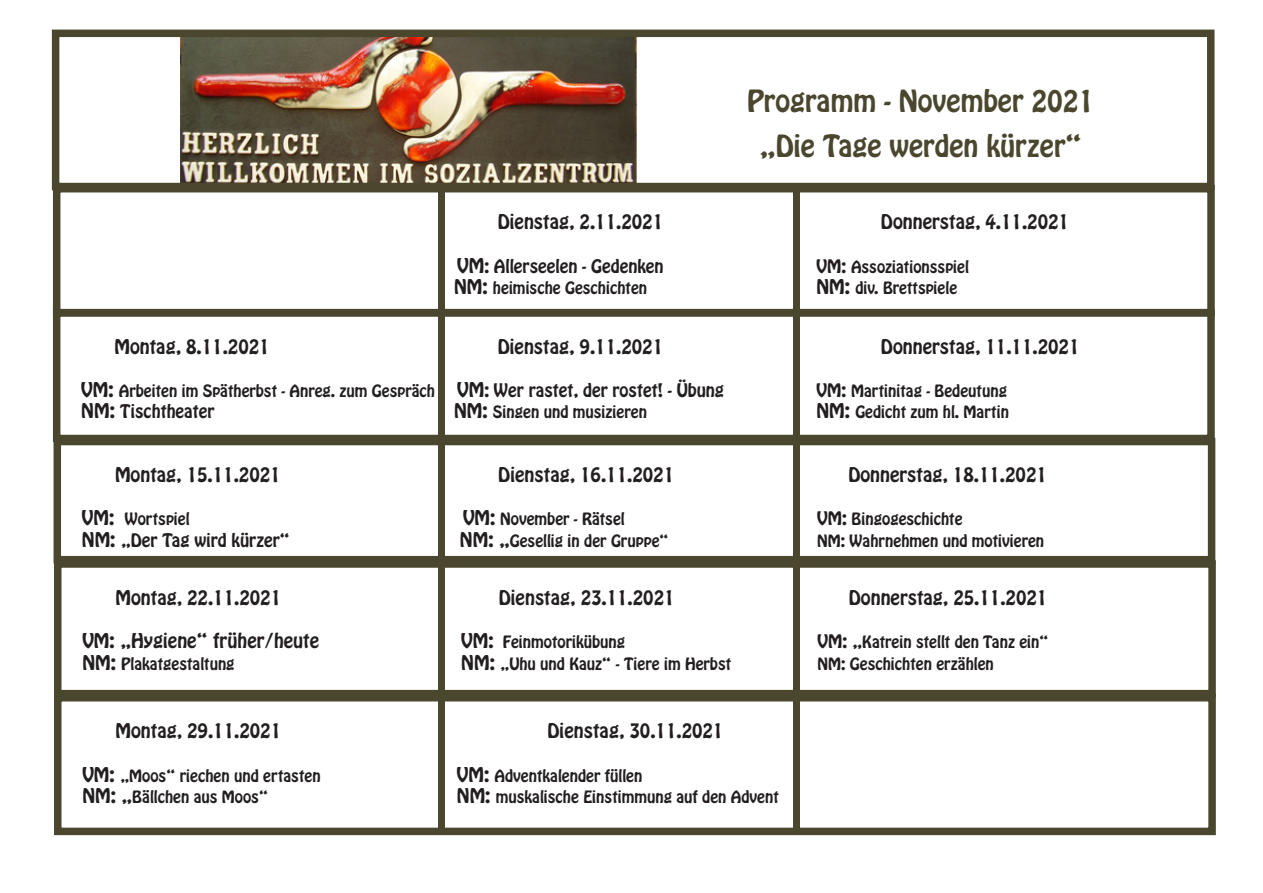
<style>
.page{position:relative;width:1263px;height:893px;background:#fff}
.page>*{position:absolute;margin:0;border:0;box-sizing:border-box;transform-origin:0 0}
.t1{font:27px "Hobo Std";color:#4a472e}
.t2{font:18px "Hobo Std";color:#231f20}
.t3{font:16.5px "Hobo Std";color:#231f20}
.t4{font:15px "Hobo Std";color:#231f20}
.s1{font-size:18px}
.s2{font-size:16.5px}
</style>
<div class="page">
<img style="left:51px;top:33px;width:586px;height:154px">
<div style="left:438px;top:192px;width:6px;height:643px;background:#4a472e"></div>
<div style="left:793px;top:193px;width:7px;height:642px;background:#4a472e"></div>
<div style="left:52px;top:30px;width:1162px;height:160px;border:8px solid #4a472e"></div>
<div style="left:53px;top:185px;width:1162px;height:131px;border:8px solid #4a472e"></div>
<div style="left:53px;top:309px;width:1162px;height:133px;border:8px solid #4a472e"></div>
<div style="left:54px;top:438px;width:1161px;height:125px;border:8px solid #4a472e"></div>
<div style="left:54px;top:560px;width:1162px;height:137px;border:8px solid #4a472e"></div>
<div style="left:54px;top:694px;width:1162px;height:141px;border:8px solid #4a472e"></div>
<p class="t1" style="left:747px;top:82px;width:349px">Programm - November 2021</p>
<p class="t1" style="left:759px;top:127px;width:324px">„Die Tage werden kürzer“</p>
<p class="t2" style="left:498px;top:210px;width:167px">Dienstag, 2.11.2021</p>
<p class="t2" style="left:881px;top:210px;width:190px">Donnerstag, 4.11.2021</p>
<p class="t3" style="left:457px;top:254px;width:208px"><span class="s1">VM</span>: Allerseelen - Gedenken</p>
<p class="t4" style="left:816px;top:256px;width:154px"><span class="s2">VM:</span> Assoziationsspiel</p>
<p class="t4" style="left:454px;top:278px;width:195px"><span class="s1">NM:</span> heimische Geschichten</p>
<p class="t4" style="left:816px;top:278px;width:142px"><span class="s1">NM:</span> div. Brettspiele</p>
<p class="t2" style="left:114px;top:334px;width:157px">Montag, 8.11.2021</p>
<p class="t2" style="left:498px;top:334px;width:167px">Dienstag, 9.11.2021</p>
<p class="t2" style="left:881px;top:334px;width:200px">Donnerstag, 11.11.2021</p>
<p class="t4" style="left:81px;top:380px;width:644px"><span class="s1">VM:</span> Arbeiten im Spätherbst - Anreg. zum Gespräch <span class="s1">VM</span><span class="s2">: Wer rastet, der rostet! - Übung</span></p>
<p class="t4" style="left:816px;top:380px;width:192px"><span class="s2">VM:</span> Martinitag - Bedeutung</p>
<p class="t3" style="left:81px;top:400px;width:135px"><span class="s1">NM:</span> Tischtheater</p>
<p class="t4" style="left:454px;top:402px;width:194px"><span class="s1">NM:</span> Singen und musizieren</p>
<p class="t4" style="left:816px;top:402px;width:194px"><span class="s1">NM:</span> Gedicht zum hl. Martin</p>
<p class="t2" style="left:115px;top:462px;width:167px">Montag, 15.11.2021</p>
<p class="t2" style="left:498px;top:462px;width:177px">Dienstag, 16.11.2021</p>
<p class="t2" style="left:848px;top:462px;width:200px">Donnerstag, 18.11.2021</p>
<p class="t4" style="left:82px;top:509px;width:109px"><span class="s1">VM:</span> Wortspiel</p>
<p class="t4" style="left:463px;top:509px;width:163px"><span class="s1">VM:</span> November - Rätsel</p>
<p class="t4" style="left:817px;top:509px;width:147px"><span class="s2">VM:</span> Bingogeschichte</p>
<p class="t3" style="left:82px;top:529px;width:210px"><span class="s1">NM:</span> „Der Tag wird kürzer“</p>
<p class="t4" style="left:460px;top:530px;width:210px"><span class="s1">NM: „</span>Gesellig in der Gruppe“</p>
<p class="t4" style="left:817px;top:530px;width:229px">NM: Wahrnehmen und motivieren</p>
<p class="t2" style="left:116px;top:585px;width:167px">Montag, 22.11.2021</p>
<p class="t2" style="left:499px;top:585px;width:177px">Dienstag, 23.11.2021</p>
<p class="t2" style="left:849px;top:585px;width:200px">Donnerstag, 25.11.2021</p>
<p class="t2" style="left:82px;top:628px;width:238px">VM: „Hygiene“ früher/heute</p>
<p class="t4" style="left:461px;top:631px;width:165px"><span class="s1">VM:</span> Feinmotorikübung</p>
<p class="t4" style="left:818px;top:631px;width:233px"><span class="s2">VM: „</span>Katrein stellt den Tanz ein“</p>
<p class="t4" style="left:82px;top:653px;width:154px"><span class="s1">NM:</span> Plakatgestaltung</p>
<p class="t4" style="left:461px;top:653px;width:271px"><span class="s1">NM:</span> „Uhu und Kauz“ - Tiere im Herbst</p>
<p class="t4" style="left:818px;top:653px;width:178px">NM: Geschichten erzählen</p>
<p class="t2" style="left:116px;top:719px;width:167px">Montag, 29.11.2021</p>
<p class="t2" style="left:548px;top:719px;width:177px">Dienstag, 30.11.2021</p>
<p class="t4" style="left:82px;top:765px;width:240px"><span class="s1">VM:</span> „Moos“ riechen und ertasten</p>
<p class="t4" style="left:457px;top:765px;width:187px"><span class="s1">VM:</span> Adventkalender füllen</p>
<p class="t4" style="left:82px;top:787px;width:187px"><span class="s1">NM: „</span>Bällchen aus Moos“</p>
<p class="t4" style="left:457px;top:787px;width:323px"><span class="s1">NM:</span> muskalische Einstimmung auf den Advent</p>
</div>
